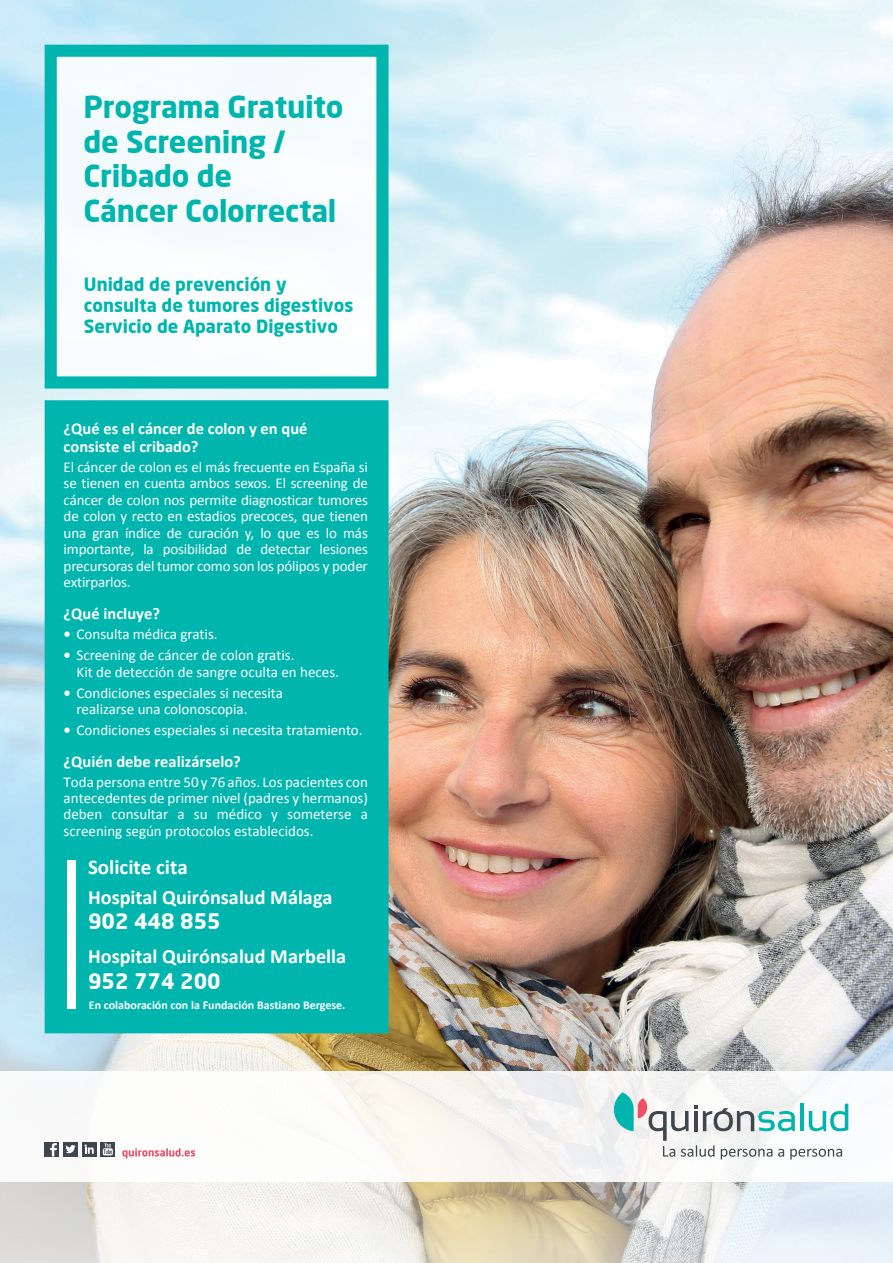
<style>
.page{position:relative;width:893px;height:1263px;background:#fff}
.page>*{position:absolute;margin:0;border:0;box-sizing:border-box;transform-origin:0 0}
.t1{font:700 30px/34.5px "Neo Sans";letter-spacing:-.01em;color:#00b5ae}
.t2{font:700 21px "Neo Sans";color:#fff}
.t3{font:700 21px "Calibri";color:#fff}
.t4{font:700 20.25px "Calibri";color:#fff}
.t5{font:700 18px/21px "Neo Sans";color:#00b5ae}
.t6{font:700 16.5px/18px "Calibri";color:#fff}
.t7{font:15px/16.5px "Calibri";color:#fff;text-align:justify}
.t8{font:700 12px "Calibri";color:#fff}
.s1{font-weight:700}
</style>
<div class="page">
<img style="left:0;top:0;width:893px;height:1044px">
<img style="left:0;top:1044px;width:893px;height:219px">
<div style="left:0;top:1071px;width:893px;height:111px;background:#fff"></div>
<svg style="left:122px;top:1148px;width:73px;height:10px"></svg>
<div style="left:63px;top:1142px;width:15px;height:14px;background:#3f464d"></div>
<svg style="left:66px;top:1145px;width:10px;height:8px"></svg>
<div style="left:82px;top:1142px;width:14px;height:14px;background:#3f464d"></div>
<svg style="left:85px;top:1144px;width:9px;height:10px"></svg>
<div style="left:100px;top:1142px;width:15px;height:14px;background:#3f464d"></div>
<svg style="left:103px;top:1143px;width:10px;height:12px"></svg>
<div style="left:45px;top:1142px;width:14px;height:14px;background:#3f464d"></div>
<svg style="left:50px;top:1143px;width:7px;height:13px"></svg>
<svg style="left:614px;top:1092px;width:234px;height:67px"></svg>
<div style="left:51px;top:51px;width:331px;height:331px;background:#f8fcfd"></div>
<div style="left:45px;top:45px;width:344px;height:344px;border:12px solid #00b5ae"></div>
<div style="left:45px;top:400px;width:344px;height:633px;background:#00b5ae"></div>
<div style="left:67px;top:860px;width:8px;height:149px;background:#fff"></div>
<p class="t1" style="left:84px;top:89px;width:261px">Programa Gratuito de Screening /<br>Cribado de<br>Cáncer Colorrectal</p>
<p class="t5" style="left:84px;top:274px;width:271px">Unidad de prevención y consulta de tumores digestivos<br>Servicio de Aparato Digestivo</p>
<p class="t6" style="left:64px;top:419px;width:245px">¿Qué es el cáncer de colon y en qué consiste el cribado?</p>
<p class="t7" style="left:64px;top:459px;width:306px">El cáncer de colon es el más frecuente en España si se tienen en cuenta ambos sexos. El screening de cáncer de colon nos permite diagnosticar tumores de colon y recto en estadios precoces, que tienen una gran índice de curación y, lo que es lo más importante, la posibilidad de detectar lesiones precursoras del tumor como son los pólipos y poder extirparlos.</p>
<p class="t6" style="left:64px;top:604px;width:98px">¿Qué incluye?</p>
<p class="t7" style="left:64px;top:626px;width:155px"><span class="s1">•</span> Consulta médica gratis.</p>
<p class="t7" style="left:77px;top:647px;width:264px;text-indent:-13px"><span class="s1">•</span> Screening de cáncer de colon gratis.<br>Kit de detección de sangre oculta en heces.</p>
<p class="t7" style="left:77px;top:685px;width:208px;text-indent:-13px"><span class="s1">•</span> Condiciones especiales si necesita realizarse una colonoscopia.</p>
<p class="t7" style="left:64px;top:722px;width:300px"><span class="s1">•</span> Condiciones especiales si necesita tratamiento.</p>
<p class="t6" style="left:64px;top:752px;width:179px">¿Quién debe realizárselo?</p>
<p class="t7" style="left:64px;top:774px;width:306px">Toda persona entre 50 y 76 años. Los pacientes con antecedentes de primer nivel (padres y hermanos) deben consultar a su médico y someterse a screening según protocolos establecidos.</p>
<p class="t3" style="left:88px;top:854px;width:101px">Solicite cita</p>
<p class="t4" style="left:88px;top:884px;width:246px">Hospital Quirónsalud Málaga</p>
<p class="t2" style="left:88px;top:908px;width:134px">902 448 855</p>
<p class="t4" style="left:88px;top:944px;width:260px">Hospital Quirónsalud Marbella</p>
<p class="t2" style="left:88px;top:967px;width:134px">952 774 200</p>
<p class="t8" style="left:89px;top:997px;width:258px">En colaboración con la Fundación Bastiano Bergese.</p>
</div>
